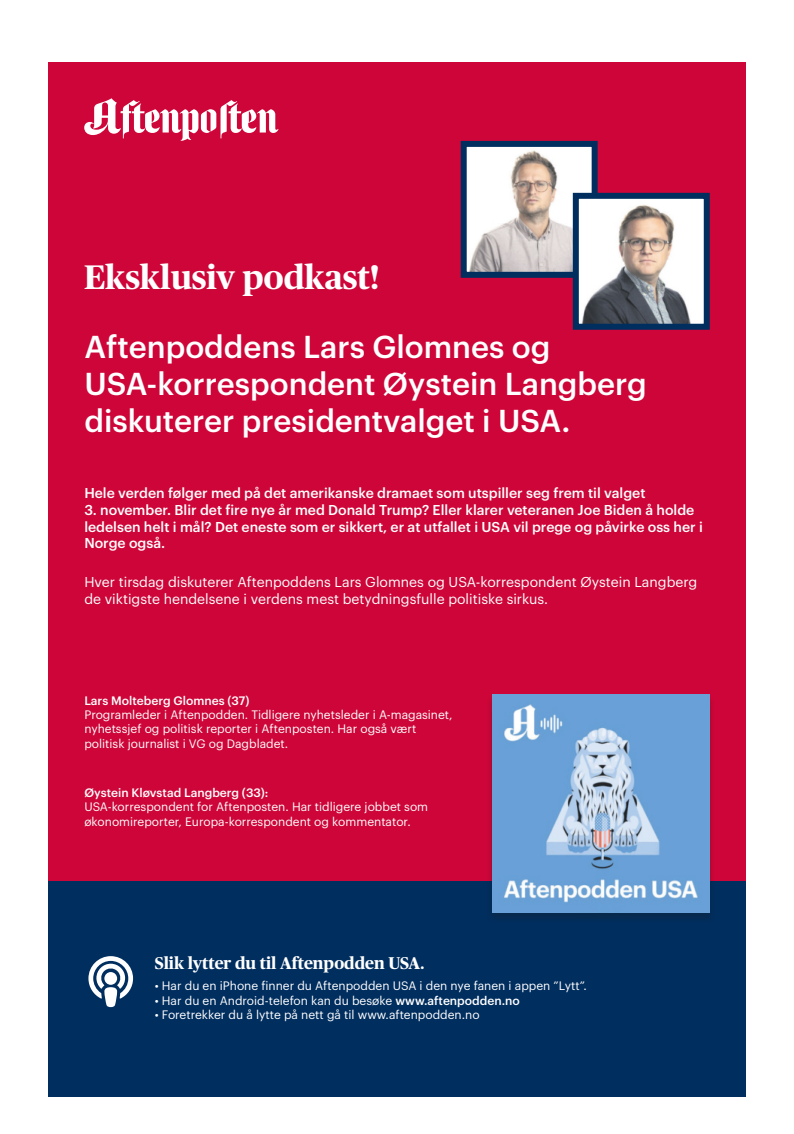
<style>
.page{position:relative;width:794px;height:1134px;background:#fff}
.page>*{position:absolute;margin:0;border:0;box-sizing:border-box;transform-origin:0 0}
.t1{font:700 34px "Publico Headline";color:#fff}
.t2{font:500 31px/37.2px "Graphik";color:#fff}
.t3{font:700 17px "Publico Headline";color:#fff}
.t4{font:500 14px/16.8px "Graphik";color:#fff}
.t5{font:14px/16.8px "Graphik";color:#fff}
.t6{font:12px/14.4px "Graphik";color:#fff}
.t7{font:500 12px "Graphik";color:#fff}
.s1{font-weight:500}
</style>
<div class="page">
<div style="left:48px;top:62px;width:698px;height:885px;background:#ce0538"></div>
<div style="left:48px;top:882px;width:698px;height:215px;background:#002e5f"></div>
<svg style="left:88px;top:956px;width:45px;height:51px"></svg>
<div style="left:486px;top:695px;width:229px;height:229px;background:#1d1d1b;opacity:.28"></div>
<img style="left:492px;top:695px;width:218px;height:217px">
<svg style="left:84px;top:98px;width:194px;height:43px"></svg>
<img style="left:468px;top:148px;width:122px;height:123px">
<div style="left:461px;top:141px;width:136px;height:137px;border:6px solid #002e5f"></div>
<img style="left:580px;top:200px;width:123px;height:123px">
<div style="left:573px;top:193px;width:137px;height:137px;border:6px solid #002e5f"></div>
<h1 class="t1" style="left:84px;top:252px;width:297px">Eksklusiv podkast!</h1>
<h2 class="t2" style="left:84px;top:325px;width:564px">Aftenpoddens Lars Glomnes og<br>USA-korrespondent Øystein Langberg diskuterer presidentvalget i USA.</h2>
<p class="t4" style="left:84px;top:483px;width:562px">Hele verden følger med på det amerikanske dramaet som utspiller seg frem til valget</p>
<p class="t4" style="left:84px;top:500px;width:620px">3. november. Blir det fire nye år med Donald Trump? Eller klarer veteranen Joe Biden å holde ledelsen helt i mål? Det eneste som er sikkert, er at utfallet i USA vil prege og påvirke oss her i<br>Norge også.</p>
<p class="t5" style="left:84px;top:573px;width:614px">Hver tirsdag diskuterer Aftenpoddens Lars Glomnes og USA-korrespondent Øystein Langberg de viktigste hendelsene i verdens mest betydningsfulle politiske sirkus.</p>
<p class="t7" style="left:84px;top:691px;width:167px">Lars Molteberg Glomnes (37)</p>
<p class="t6" style="left:84px;top:706px;width:370px">Programleder i Aftenpodden. Tidligere nyhetsleder i A-magasinet, nyhetssjef og politisk reporter i Aftenposten. Har også vært politisk journalist i VG og Dagbladet.</p>
<p class="t7" style="left:84px;top:783px;width:186px">Øystein Kløvstad Langberg (33):</p>
<p class="t6" style="left:84px;top:799px;width:345px">USA-korrespondent for Aftenposten. Har tidligere jobbet som økonomireporter, Europa-korrespondent og kommentator.</p>
<h3 class="t3" style="left:155px;top:951px;width:271px">Slik lytter du til Aftenpodden USA.</h3>
<p class="t6" style="left:155px;top:977px;width:434px">• Har du en iPhone finner du Aftenpodden USA i den nye fanen i appen ”Lytt”.</p>
<p class="t6" style="left:155px;top:992px;width:366px">• Har du en Android-telefon kan du besøke <span class="s1">www.aftenpodden.no</span></p>
<p class="t6" style="left:155px;top:1006px;width:326px">• Foretrekker du å lytte på nett gå til www.aftenpodden.no</p>
</div>
